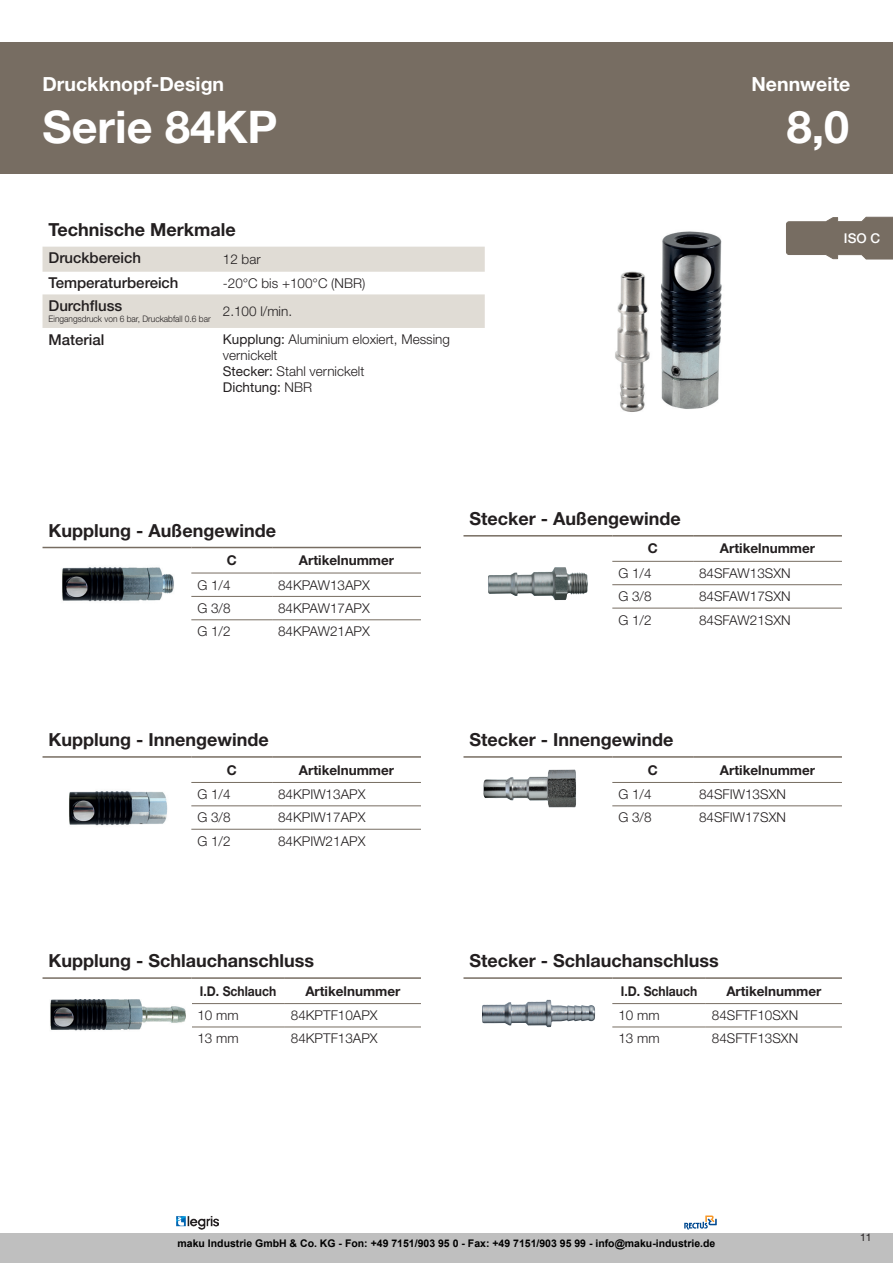
<style>
.page{position:relative;width:893px;height:1263px;background:#fff}
.page>*{position:absolute;margin:0;border:0;box-sizing:border-box;transform-origin:0 0}
.t1{font:700 45px "Helvetica Neue LT Std";color:#fff}
.t2{font:700 19.5px "Helvetica Neue LT Std";color:#fff}
.t3{font:700 18px "Helvetica Neue LT Std";color:#231f20}
.t4{font:500 15px "Helvetica Neue LT Std";color:#231f20}
.t5{font:300 13.5px/16.2px "Helvetica Neue LT Std";color:#231f20}
.t6{font:700 13.5px "Helvetica Neue LT Std";color:#231f20}
.t7{font:700 13.5px "Helvetica Neue LT Std";color:#231f20;scale:.9 1}
.t8{font:500 13.5px "Helvetica Neue LT Std";color:#fff}
.t9{font:700 10.5px "Arial";color:#000}
.t10{font:10.5px "Helvetica Neue LT Std";color:#231f20}
.t11{font:300 9px "Helvetica Neue LT Std";color:#231f20;scale:.93 1}
.s1{font-weight:400}
</style>
<div class="page">
<div style="left:0;top:1233px;width:893px;height:30px;background:#bfbfbf"></div>
<div style="left:0;top:43px;width:893px;height:131px;background:#776d62"></div>
<svg style="left:43px;top:246px;width:442px;height:1px"></svg>
<svg style="left:43px;top:247px;width:442px;height:81px"></svg>
<svg style="left:463px;top:536px;width:379px;height:72px"></svg>
<hr style="left:463px;top:535px;width:149px;height:1px;background:#776d62">
<hr style="left:612px;top:535px;width:81px;height:1px;background:#776d62">
<hr style="left:693px;top:535px;width:149px;height:1px;background:#776d62">
<hr style="left:612px;top:561px;width:81px;height:1px;background:#776d62">
<hr style="left:693px;top:561px;width:149px;height:1px;background:#776d62">
<hr style="left:612px;top:584px;width:81px;height:1px;background:#776d62">
<hr style="left:693px;top:584px;width:149px;height:1px;background:#776d62">
<hr style="left:612px;top:608px;width:81px;height:1px;background:#776d62">
<hr style="left:693px;top:608px;width:149px;height:1px;background:#776d62">
<svg style="left:191px;top:806px;width:230px;height:23px"></svg>
<hr style="left:43px;top:756px;width:148px;height:2px;background:#776d62">
<hr style="left:191px;top:756px;width:81px;height:2px;background:#776d62">
<hr style="left:272px;top:756px;width:149px;height:2px;background:#776d62">
<hr style="left:191px;top:782px;width:81px;height:1px;background:#776d62">
<hr style="left:272px;top:782px;width:149px;height:1px;background:#776d62">
<hr style="left:191px;top:805px;width:81px;height:1px;background:#776d62">
<hr style="left:272px;top:805px;width:149px;height:1px;background:#776d62">
<hr style="left:191px;top:829px;width:81px;height:1px;background:#776d62">
<hr style="left:272px;top:829px;width:149px;height:1px;background:#776d62">
<svg style="left:612px;top:806px;width:230px;height:1px"></svg>
<hr style="left:463px;top:756px;width:149px;height:2px;background:#776d62">
<hr style="left:612px;top:756px;width:81px;height:2px;background:#776d62">
<hr style="left:693px;top:756px;width:149px;height:2px;background:#776d62">
<hr style="left:612px;top:782px;width:81px;height:1px;background:#776d62">
<hr style="left:693px;top:782px;width:149px;height:1px;background:#776d62">
<hr style="left:612px;top:805px;width:81px;height:1px;background:#776d62">
<hr style="left:693px;top:805px;width:149px;height:1px;background:#776d62">
<svg style="left:192px;top:1004px;width:229px;height:24px"></svg>
<hr style="left:43px;top:977px;width:148px;height:2px;background:#776d62">
<hr style="left:191px;top:977px;width:94px;height:2px;background:#776d62">
<hr style="left:285px;top:977px;width:136px;height:2px;background:#776d62">
<hr style="left:191px;top:1003px;width:94px;height:1px;background:#776d62">
<hr style="left:285px;top:1003px;width:136px;height:1px;background:#776d62">
<hr style="left:191px;top:1026px;width:94px;height:1px;background:#776d62">
<hr style="left:285px;top:1026px;width:136px;height:1px;background:#776d62">
<svg style="left:547px;top:999px;width:295px;height:29px"></svg>
<hr style="left:463px;top:977px;width:149px;height:2px;background:#776d62">
<hr style="left:612px;top:977px;width:94px;height:2px;background:#776d62">
<hr style="left:706px;top:977px;width:136px;height:2px;background:#776d62">
<hr style="left:612px;top:1003px;width:94px;height:1px;background:#776d62">
<hr style="left:706px;top:1003px;width:136px;height:1px;background:#776d62">
<hr style="left:612px;top:1026px;width:94px;height:1px;background:#776d62">
<hr style="left:706px;top:1026px;width:136px;height:1px;background:#776d62">
<svg style="left:43px;top:546px;width:378px;height:1px"></svg>
<svg style="left:43px;top:548px;width:378px;height:73px"></svg>
<hr style="left:43px;top:547px;width:148px;height:1px;background:#776d62">
<hr style="left:191px;top:547px;width:81px;height:1px;background:#776d62">
<hr style="left:272px;top:547px;width:149px;height:1px;background:#776d62">
<hr style="left:191px;top:573px;width:81px;height:1px;background:#776d62">
<hr style="left:272px;top:573px;width:149px;height:1px;background:#776d62">
<hr style="left:191px;top:596px;width:81px;height:1px;background:#776d62">
<hr style="left:272px;top:596px;width:149px;height:1px;background:#776d62">
<hr style="left:191px;top:619px;width:81px;height:1px;background:#776d62">
<hr style="left:272px;top:619px;width:149px;height:1px;background:#776d62">
<img style="left:176px;top:1216px;width:43px;height:13px">
<svg style="left:684px;top:1215px;width:33px;height:14px"></svg>
<img style="left:615px;top:231px;width:107px;height:181px">
<img style="left:59px;top:562px;width:116px;height:43px">
<img style="left:69px;top:791px;width:99px;height:35px">
<img style="left:488px;top:567px;width:98px;height:33px">
<img style="left:483px;top:769px;width:93px;height:39px">
<img style="left:50px;top:999px;width:136px;height:32px">
<img style="left:482px;top:1000px;width:93px;height:27px">
<svg style="left:786px;top:216px;width:107px;height:44px"></svg>
<h2 class="t2" style="left:43px;top:72px;width:183px">Druckknopf-Design</h2>
<h1 class="t1" style="left:43px;top:99px;width:237px">Serie 84KP</h1>
<h3 class="t3" style="left:49px;top:218px;width:189px">Technische Merkmale</h3>
<p class="t4" style="left:49px;top:249px;width:94px">Druckbereich</p>
<p class="t5" style="left:223px;top:251px;width:39px">12 bar</p>
<p class="t4" style="left:49px;top:274px;width:132px">Temperaturbereich</p>
<p class="t5" style="left:223px;top:275px;width:144px">-20°C bis +100°C (NBR)</p>
<p class="t4" style="left:49px;top:297px;width:75px">Durchfluss</p>
<p class="t11" style="left:49px;top:313px;width:263px">Eingangsdruck von 6 bar, Druckabfall 0.6 bar <sup>2.100</sup> <sup>l/min.</sup></p>
<p class="t4" style="left:49px;top:330px;width:57px">Material</p>
<p class="t5" style="left:223px;top:330px;width:229px"><span class="s1">Kupplung:</span> Aluminium eloxiert, Messing vernickelt<br><span class="s1">Stecker:</span> Stahl vernickelt<br><span class="s1">Dichtung:</span> NBR</p>
<h2 class="t2" style="left:751px;top:72px;width:100px">Nennweite</h2>
<h1 class="t1" style="left:787px;top:99px;width:64px">8,0</h1>
<p class="t8" style="left:844px;top:230px;width:38px">ISO C</p>
<h3 class="t3" style="left:49px;top:519px;width:229px">Kupplung - Außengewinde</h3>
<p class="t6" style="left:227px;top:552px;width:12px">C</p>
<p class="t6" style="left:299px;top:552px;width:97px">Artikelnummer</p>
<p class="t5" style="left:197px;top:576px;width:35px">G 1/4</p>
<p class="t5" style="left:278px;top:576px;width:93px">84KPAW13APX</p>
<p class="t5" style="left:197px;top:600px;width:35px">G 3/8</p>
<p class="t5" style="left:278px;top:600px;width:93px">84KPAW17APX</p>
<p class="t5" style="left:197px;top:623px;width:35px">G 1/2</p>
<p class="t5" style="left:278px;top:623px;width:93px">84KPAW21APX</p>
<h3 class="t3" style="left:49px;top:729px;width:222px">Kupplung - Innengewinde</h3>
<p class="t6" style="left:227px;top:761px;width:12px">C</p>
<p class="t6" style="left:299px;top:761px;width:97px">Artikelnummer</p>
<p class="t5" style="left:197px;top:786px;width:35px">G 1/4</p>
<p class="t5" style="left:278px;top:786px;width:89px">84KPIW13APX</p>
<p class="t5" style="left:197px;top:809px;width:35px">G 3/8</p>
<p class="t5" style="left:278px;top:809px;width:89px">84KPIW17APX</p>
<p class="t5" style="left:197px;top:832px;width:35px">G 1/2</p>
<p class="t5" style="left:278px;top:832px;width:89px">84KPIW21APX</p>
<h3 class="t3" style="left:49px;top:950px;width:267px">Kupplung - Schlauchanschluss</h3>
<p class="t7" style="left:200px;top:982px;width:86px">I.D. Schlauch</p>
<p class="t6" style="left:305px;top:982px;width:97px">Artikelnummer</p>
<p class="t5" style="left:197px;top:1007px;width:43px">10 mm</p>
<p class="t5" style="left:291px;top:1007px;width:88px">84KPTF10APX</p>
<p class="t5" style="left:197px;top:1030px;width:43px">13 mm</p>
<p class="t5" style="left:291px;top:1030px;width:88px">84KPTF13APX</p>
<h3 class="t3" style="left:469px;top:508px;width:213px">Stecker - Außengewinde</h3>
<p class="t6" style="left:648px;top:540px;width:12px">C</p>
<p class="t6" style="left:720px;top:540px;width:97px">Artikelnummer</p>
<p class="t5" style="left:618px;top:565px;width:35px">G 1/4</p>
<p class="t5" style="left:699px;top:565px;width:93px">84SFAW13SXN</p>
<p class="t5" style="left:618px;top:588px;width:35px">G 3/8</p>
<p class="t5" style="left:699px;top:588px;width:93px">84SFAW17SXN</p>
<p class="t5" style="left:618px;top:611px;width:35px">G 1/2</p>
<p class="t5" style="left:699px;top:611px;width:93px">84SFAW21SXN</p>
<h3 class="t3" style="left:469px;top:729px;width:205px">Stecker - Innengewinde</h3>
<p class="t6" style="left:648px;top:761px;width:12px">C</p>
<p class="t6" style="left:720px;top:761px;width:97px">Artikelnummer</p>
<p class="t5" style="left:618px;top:786px;width:35px">G 1/4</p>
<p class="t5" style="left:699px;top:786px;width:88px">84SFIW13SXN</p>
<p class="t5" style="left:618px;top:809px;width:35px">G 3/8</p>
<p class="t5" style="left:699px;top:809px;width:88px">84SFIW17SXN</p>
<h3 class="t3" style="left:469px;top:950px;width:251px">Stecker - Schlauchanschluss</h3>
<p class="t7" style="left:621px;top:982px;width:86px">I.D. Schlauch</p>
<p class="t6" style="left:726px;top:982px;width:97px">Artikelnummer</p>
<p class="t5" style="left:618px;top:1007px;width:43px">10 mm</p>
<p class="t5" style="left:712px;top:1007px;width:88px">84SFTF10SXN</p>
<p class="t5" style="left:618px;top:1030px;width:43px">13 mm</p>
<p class="t5" style="left:712px;top:1030px;width:88px">84SFTF13SXN</p>
<p class="t9" style="left:178px;top:1236px;width:539px">maku Industrie GmbH &amp; Co. KG - Fon: +49 7151/903 95 0 - Fax: +49 7151/903 95 99 - info@maku-industrie.de</p>
<p class="t10" style="left:860px;top:1231px;width:13px">11</p>
</div>
